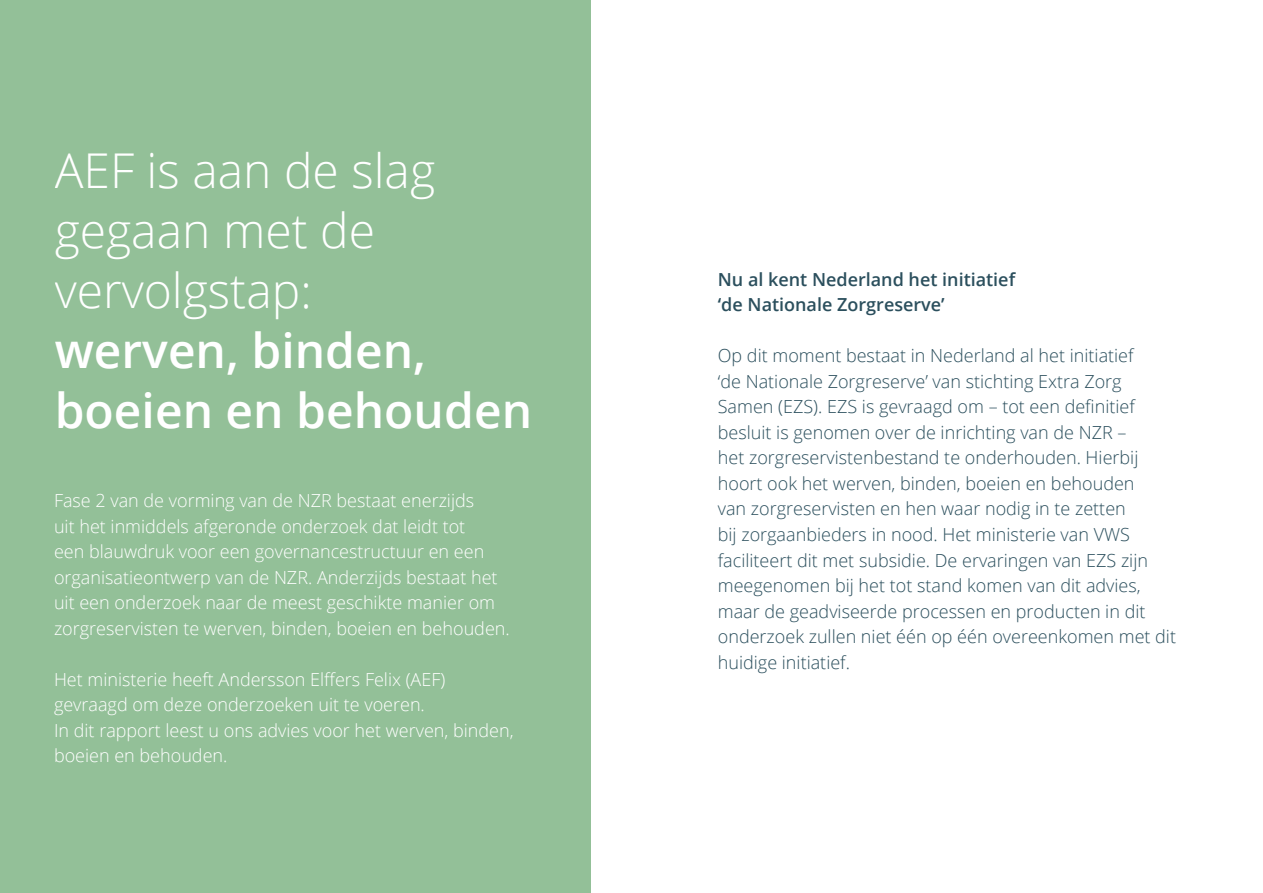
<style>
.page{position:relative;width:1263px;height:893px;background:#fff}
.page>*{position:absolute;margin:0;border:0;box-sizing:border-box;transform-origin:0 0}
.t1{font:300 48px/60px "Open Sans";color:#fff}
.t2{font:600 48px/60px "Open Sans";color:#fff}
.t3{font:300 18px/25.5px "Open Sans";color:#2b4f5d}
.t4{font:300 18px/25.5px "Open Sans";color:#fff}
.t5{font:600 18px/25.5px "Open Sans";color:#2b4f5d}
</style>
<div class="page">
<div style="left:0;top:0;width:590px;height:893px;background:#93c098"></div>
<h1 class="t1" style="left:55px;top:140px;width:382px">AEF is aan de slag gegaan met de vervolgstap:</h1>
<h1 class="t2" style="left:55px;top:320px;width:479px">werven, binden, boeien en behouden</h1>
<p class="t4" style="left:54px;top:487px;width:457px">Fase 2 van de vorming van de NZR bestaat enerzijds<br>uit het inmiddels afgeronde onderzoek dat leidt tot<br>een blauwdruk voor een governancestructuur en een organisatieontwerp van de NZR. Anderzijds bestaat het uit een onderzoek naar de meest geschikte manier om zorgreservisten te werven, binden, boeien en behouden.</p>
<p class="t4" style="left:54px;top:666px;width:461px">Het ministerie heeft Andersson Elffers Felix (AEF) gevraagd om deze onderzoeken uit te voeren.<br>In dit rapport leest u ons advies voor het werven, binden, boeien en behouden.</p>
<p class="t5" style="left:718px;top:266px;width:299px">Nu al kent Nederland het initiatief ‘de Nationale Zorgreserve’</p>
<p class="t3" style="left:718px;top:343px;width:460px">Op dit moment bestaat in Nederland al het initiatief<br>‘de Nationale Zorgreserve’ van stichting Extra Zorg Samen (EZS). EZS is gevraagd om – tot een definitief besluit is genomen over de inrichting van de NZR –<br>het zorgreservistenbestand te onderhouden. Hierbij hoort ook het werven, binden, boeien en behouden<br>van zorgreservisten en hen waar nodig in te zetten<br>bij zorgaanbieders in nood. Het ministerie van VWS faciliteert dit met subsidie. De ervaringen van EZS zijn meegenomen bij het tot stand komen van dit advies, maar de geadviseerde processen en producten in dit onderzoek zullen niet één op één overeenkomen met dit huidige initiatief.</p>
</div>
